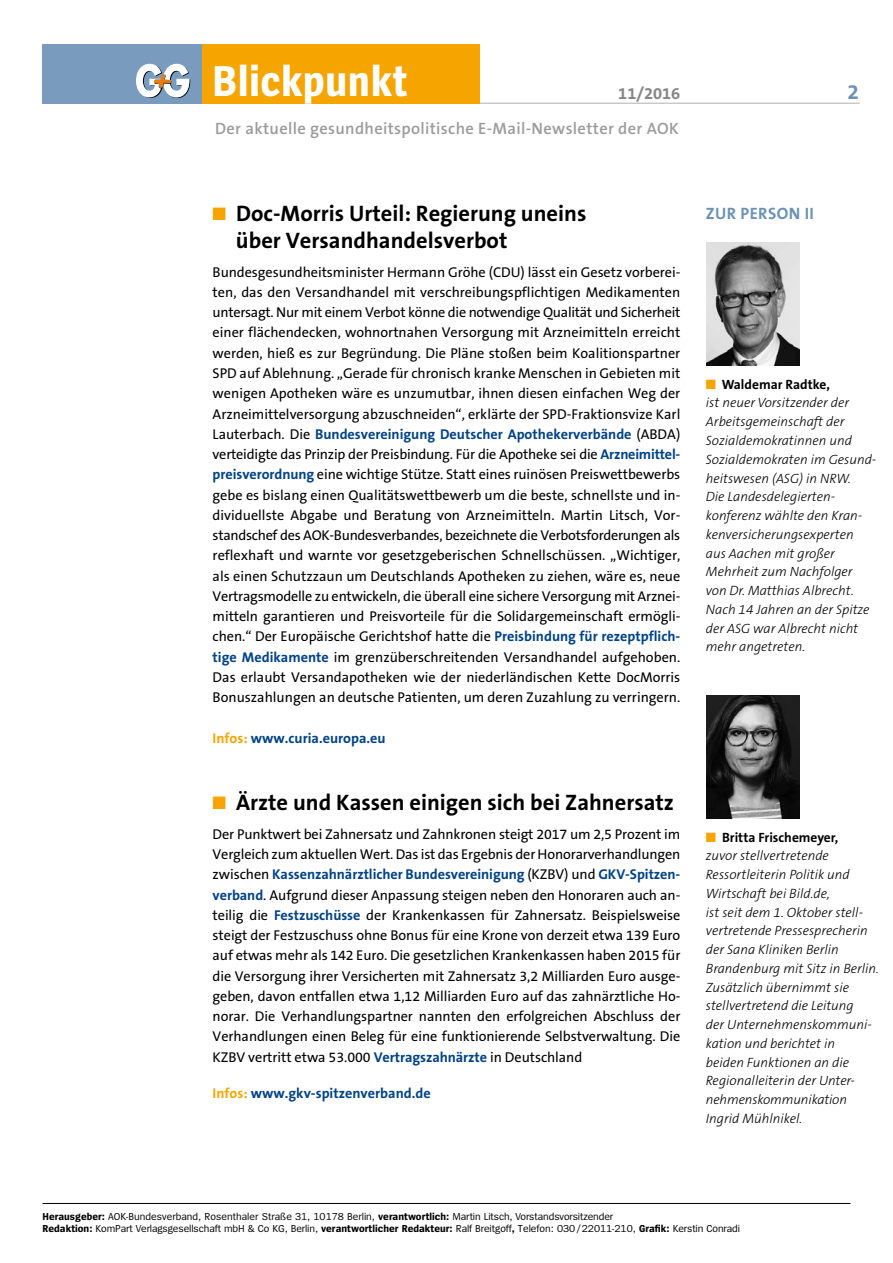
<style>
.page{position:relative;width:893px;height:1263px;background:#fff}
.page>*{position:absolute;margin:0;border:0;box-sizing:border-box;transform-origin:0 0}
.t1{font:700 45px "Spiegel Cd";letter-spacing:.01em;color:#fff}
.t2{font:700 22.5px/27px "The Sans B7";color:#000}
.t3{font:700 21px "The Sans B7";color:#6b92b6}
.t4{font:600 16.5px "The Sans B6";letter-spacing:.02em;color:#9c9c9c}
.t5{font:700 16.5px "The Sans B7";color:#6b92b6}
.t6{font:700 16.5px "The Sans B7";color:#868686}
.t7{font:14.25px/20.2px "The Sans B5 Plain";letter-spacing:-.005em;color:#000;text-align:justify}
.t8{font:700 14.25px "The Sans B7";color:#004287}
.t9{font:italic 300 13.5px/18.8px "The Sans B3";color:#000}
.t10{font:700 13.5px "The Sans B7";color:#000}
.t11{font:10.5px/12px "Spiegel";letter-spacing:-.01em;color:#000}
.s1{color:#f6a500}
.s2{font-family:"The Sans B5 Plain";font-weight:400;color:#000}
.s3{font-family:"The Sans B7";font-weight:700;color:#004287}
.s4{font-weight:700}
</style>
<div class="page">
<hr style="left:43px;top:1203px;width:807px;height:1px;background:#000">
<hr style="left:328px;top:103px;width:531px;height:1px;background:#b0b2b2">
<div style="left:43px;top:44px;width:170px;height:60px;background:#799bbe"></div>
<div style="left:203px;top:44px;width:277px;height:60px;background:#f6a500"></div>
<svg style="left:136px;top:64px;width:54px;height:34px"></svg>
<img style="left:706px;top:243px;width:93px;height:122px">
<img style="left:706px;top:695px;width:93px;height:123px">
<h1 class="t1" style="left:212px;top:59px;width:196px">Blickpunkt</h1>
<p class="t6" style="left:618px;top:85px;width:64px">11/2016</p>
<p class="t4" style="left:215px;top:120px;width:465px">Der aktuelle gesundheitspolitische E-Mail-Newsletter der AOK</p>
<h3 class="t3" style="left:847px;top:81px;width:13px">2</h3>
<h2 class="t2" style="left:236px;top:201px;width:352px;text-indent:-23px"><span class="s1">■</span> Doc-Morris U rteil: Regierung uneins über Versandhandelsverbot</h2>
<p class="t7" style="left:213px;top:262px;width:469px">Bundesgesundheitsminister Hermann Gröhe (CDU) lässt ein Gesetz vorberei&shy;ten, das den Versandhandel mit verschreibungspflichtigen Medikamenten untersagt. Nur mit einem Verbot könne die notwendige Qualität und Sicherheit einer flächendecken, wohnortnahen Versorgung mit Arzneimitteln erreicht werden, hieß es zur Begründung. Die Pläne stoßen beim Koalitionspartner SPD auf Ablehnung. „Gerade für chronisch kranke Menschen in Gebieten mit wenigen Apotheken wäre es unzumutbar, ihnen diesen einfachen Weg der Arzneimittelversorgung abzuschneiden“, erklärte der SPD-Fraktionsvize Karl</p>
<p class="t8" style="left:213px;top:426px;width:469px"><span class="s2">Lauterbach. Die</span> Bundesvereinigung Deutscher Apothekerverbände <span class="s2">(ABDA)</span></p>
<p class="t7" style="left:213px;top:445px;width:469px">verteidigte das Prinzip der Preisbindung. Für die Apotheke sei die <span class="s3">Arzneimittel&shy;preisverordnung</span> eine wichtige Stütze. Statt eines ruinösen Preiswettbewerbs gebe es bislang einen Qualitätswettbewerb um die beste, schnellste und in&shy;dividuellste Abgabe und Beratung von Arzneimitteln. Martin Litsch, Vor&shy;standschef des AOK-Bundesverbandes, bezeichnete die Verbotsforderungen als reflexhaft und warnte vor gesetzgeberischen Schnellschüssen. „Wichtiger, als einen Schutzzaun um Deutschlands Apotheken zu ziehen, wäre es, neue Vertragsmodelle zu entwickeln, die überall eine sichere Versorgung mit Arznei&shy;mitteln garantieren und Preisvorteile für die Solidargemeinschaft ermögli&shy;chen.“ Der Europäische Gerichtshof hatte die <span class="s3">Preisbindung für rezeptpflich&shy;tige Medikamente</span> im grenzüberschreitenden Versandhandel aufgehoben.<br>Das erlaubt Versandapotheken wie der niederländischen Kette DocMorris Bonuszahlungen an deutsche Patienten, um deren Zuzahlung zu verringern.</p>
<p class="t8" style="left:213px;top:730px;width:175px"><span class="s1">Infos:</span> www.curia.europa.eu</p>
<h2 class="t2" style="left:213px;top:790px;width:463px"><span class="s1">■</span> Ärzte und Kassen einigen sich bei Zahnersatz</h2>
<p class="t7" style="left:213px;top:824px;width:469px">Der Punktwert bei Zahnersatz und Zahnkronen steigt 2017 um 2,5 Prozent im<br>Vergleich zum aktuellen Wert. Das ist das Ergebnis der Honorarverhandlungen</p>
<p class="t8" style="left:213px;top:867px;width:469px"><span class="s2">zwischen</span> Kassenzahnärztlicher Bundesvereinigung <span class="s2">(KZBV) und</span> GKV-Spitzen-</p>
<p class="t7" style="left:213px;top:885px;width:469px"><span class="s3">verband</span>. Aufgrund dieser Anpassung steigen neben den Honoraren auch an&shy;teilig die <span class="s3">Festzuschüsse</span> der Krankenkassen für Zahnersatz. Beispielsweise steigt der Festzuschuss ohne Bonus für eine Krone von derzeit etwa 139 Euro auf etwas mehr als 142 Euro. Die gesetzlichen Krankenkassen haben 2015 für die Versorgung ihrer Versicherten mit Zahnersatz 3,2 Milliarden Euro ausge&shy;geben, davon entfallen etwa 1,12 Milliarden Euro auf das zahnärztliche Ho&shy;norar. Die Verhandlungspartner nannten den erfolgreichen Abschluss der Verhandlungen einen Beleg für eine funktionierende Selbstverwaltung. Die KZBV vertritt etwa 53.000 <span class="s3">Vertragszahnärzte</span> in Deutschland</p>
<p class="t8" style="left:213px;top:1086px;width:220px"><span class="s1">Infos:</span> www.gkv-spitzenverband.de</p>
<p class="t5" style="left:706px;top:205px;width:110px">Zur Person II</p>
<p class="t10" style="left:706px;top:377px;width:126px"><span class="s1">■</span> Waldemar Radtke,</p>
<p class="t9" style="left:706px;top:394px;width:172px">ist neuer Vorsitzender der<br>Arbeitsgemeinschaft der<br>Sozialdemokratinnen und<br>Sozialdemokraten im Gesund&shy;heitswesen (ASG) in NRW.<br>Die Landesdelegierten&shy;konferenz wählte den Kran&shy;kenversicherungsexperten aus Aachen mit großer<br>Mehrheit zum Nachfolger von Dr. Matthias Albrecht.<br>Nach 14 Jahren an der Spitze der ASG war Albrecht nicht mehr angetreten.</p>
<p class="t10" style="left:706px;top:830px;width:134px"><span class="s1">■</span> Britta Frischemeyer,</p>
<p class="t9" style="left:706px;top:847px;width:175px">zuvor stellvertretende<br>Ressortleiterin Politik und<br>Wirtschaft bei Bild.de,<br>ist seit dem 1. Oktober stell&shy;vertretende Pressesprecherin der Sana Kliniken Berlin<br>Brandenburg mit Sitz in Berlin.<br>Zusätzlich übernimmt sie stellvertretend die Leitung<br>der Unternehmenskommuni&shy;kation und berichtet in<br>beiden Funktionen an die<br>Regionalleiterin der Unter&shy;nehmenskommunikation<br>Ingrid Mühlnikel.</p>
<p class="t11" style="left:43px;top:1211px;width:699px"><span class="s4">Herausgeber:</span> AOK-Bundesverband, Rosenthaler Straße 31, 10178 Berlin, <span class="s4">verantwortlich:</span> Martin Litsch, Vorstandsvorsitzender<br><span class="s4">Redaktion:</span> KomPart Verlagsgesellschaft mbH &amp; Co KG, Berlin, <span class="s4">verantwortlicher Redakteur:</span> Ralf Breitgoff<span class="s4">,</span> Telefon: 030/22011-210, <span class="s4">Grafik:</span> Kerstin Conradi</p>
</div>
